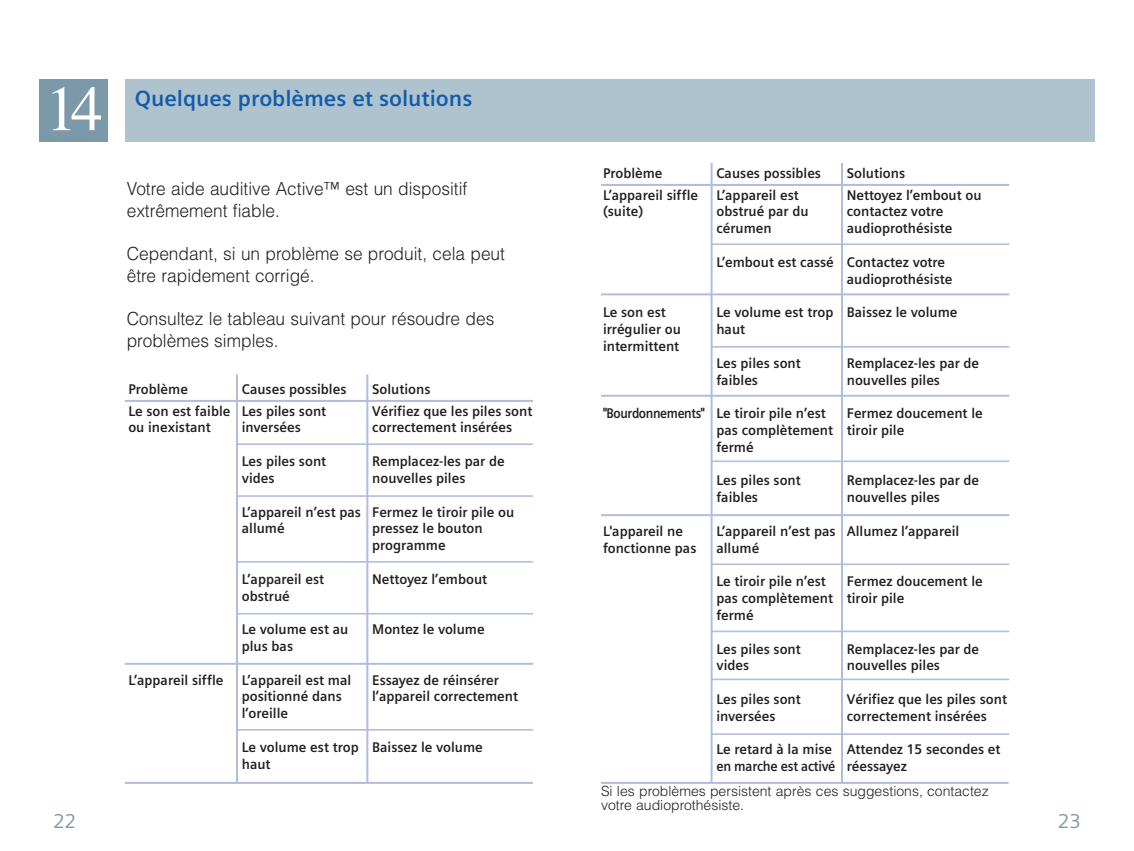
<style>
.page{position:relative;width:1134px;height:851px;background:#fff}
.page>*{position:absolute;margin:0;border:0;box-sizing:border-box;transform-origin:0 0}
.t1{font:64px "Times";color:#fff}
.t2{font:700 22px "Siemens Sans";color:#135cab}
.t3{font:20px "Siemens Sans";color:#7b99a9}
.t4{font:300 18px/21.6px "Helvetica";color:#231f20;scale:.96 1}
.t5{font:700 14px/16.8px "Siemens Sans";color:#231f20;scale:.96 1}
.t6{font:300 14px/14px "Helvetica";color:#231f20}
.t7{font:700 14px "Siemens Sans";letter-spacing:-.03em;color:#231f20;scale:.88 1}
</style>
<div class="page">
<hr style="left:710px;top:163px;width:2px;height:619px;background:#b1bcde">
<hr style="left:841px;top:163px;width:2px;height:619px;background:#b1bcde">
<hr style="left:601px;top:184px;width:408px;height:2px;background:#b1bcde">
<hr style="left:601px;top:293px;width:408px;height:2px;background:#b1bcde">
<hr style="left:601px;top:514px;width:408px;height:2px;background:#b1bcde">
<hr style="left:711px;top:243px;width:298px;height:2px;background:#b1bcde">
<hr style="left:711px;top:346px;width:298px;height:1px;background:#b1bcde">
<hr style="left:711px;top:460px;width:298px;height:2px;background:#b1bcde">
<hr style="left:601px;top:394px;width:408px;height:2px;background:#b1bcde">
<hr style="left:711px;top:563px;width:298px;height:2px;background:#b1bcde">
<hr style="left:711px;top:678px;width:298px;height:2px;background:#b1bcde">
<hr style="left:711px;top:733px;width:298px;height:1px;background:#b1bcde">
<hr style="left:711px;top:630px;width:298px;height:2px;background:#b1bcde">
<hr style="left:236px;top:374px;width:2px;height:408px;background:#b1bcde">
<hr style="left:366px;top:374px;width:2px;height:408px;background:#b1bcde">
<hr style="left:125px;top:400px;width:408px;height:2px;background:#b1bcde">
<hr style="left:237px;top:443px;width:296px;height:2px;background:#b1bcde">
<hr style="left:237px;top:495px;width:296px;height:2px;background:#b1bcde">
<hr style="left:237px;top:561px;width:296px;height:1px;background:#b1bcde">
<hr style="left:237px;top:613px;width:296px;height:1px;background:#b1bcde">
<hr style="left:237px;top:729px;width:296px;height:1px;background:#b1bcde">
<hr style="left:125px;top:781px;width:408px;height:2px;background:#b1bcde">
<hr style="left:125px;top:662px;width:408px;height:2px;background:#b1bcde">
<div style="left:125px;top:79px;width:969px;height:63px;background:#aec3ce"></div>
<div style="left:40px;top:79px;width:68px;height:63px;background:#7b99a9"></div>
<hr style="left:601px;top:781px;width:407px;height:2px;background:#b1bcde">
<h1 class="t1" style="left:45px;top:71px;width:59px">14</h1>
<h2 class="t2" style="left:135px;top:85px;width:339px">Quelques problèmes et solutions</h2>
<p class="t5" style="left:847px;top:162px;width:142px;line-height:21.6px">Solutions<br>Nettoyez l’embout ou</p>
<p class="t5" style="left:847px;top:203px;width:111px">contactez votre audioprothésiste</p>
<p class="t5" style="left:847px;top:253px;width:111px">Contactez votre audioprothésiste</p>
<p class="t5" style="left:847px;top:304px;width:117px">Baissez le volume</p>
<p class="t5" style="left:716px;top:162px;width:111px;line-height:21.6px">Causes possibles<br>L’appareil est</p>
<p class="t5" style="left:716px;top:203px;width:98px">obstrué par du cérumen</p>
<p class="t5" style="left:716px;top:253px;width:124px">L’embout est cassé</p>
<p class="t5" style="left:603px;top:162px;width:101px;line-height:21.6px">Problème<br>L’appareil siffle</p>
<p class="t5" style="left:603px;top:203px;width:43px">(suite)</p>
<p class="t4" style="left:127px;top:178px;width:356px">Votre aide auditive Active™ est un dispositif extrêmement fiable.</p>
<p class="t4" style="left:127px;top:243px;width:396px">Cependant, si un problème se produit, cela peut être rapidement corrigé.</p>
<p class="t4" style="left:127px;top:308px;width:384px">Consultez le tableau suivant pour résoudre des problèmes simples.</p>
<p class="t5" style="left:716px;top:304px;width:123px">Le volume est trop haut</p>
<p class="t5" style="left:716px;top:354px;width:89px">Les piles sont faibles</p>
<p class="t5" style="left:716px;top:405px;width:123px">Le tiroir pile n’est pas complètement fermé</p>
<p class="t5" style="left:716px;top:472px;width:89px">Les piles sont faibles</p>
<p class="t5" style="left:716px;top:522px;width:126px">L’appareil n’est pas allumé</p>
<p class="t5" style="left:716px;top:573px;width:123px">Le tiroir pile n’est pas complètement fermé</p>
<p class="t5" style="left:716px;top:640px;width:89px">Les piles sont vides</p>
<p class="t5" style="left:716px;top:690px;width:89px">Les piles sont inversées</p>
<p class="t5" style="left:716px;top:741px;width:126px">Le retard à la mise en marche est activé</p>
<p class="t5" style="left:603px;top:304px;width:83px">Le son est irrégulier ou intermittent</p>
<p class="t5" style="left:847px;top:354px;width:139px">Remplacez-les par de nouvelles piles</p>
<p class="t5" style="left:847px;top:405px;width:143px">Fermez doucement le tiroir pile</p>
<p class="t5" style="left:847px;top:472px;width:139px">Remplacez-les par de nouvelles piles</p>
<p class="t5" style="left:847px;top:522px;width:119px">Allumez l’appareil</p>
<p class="t5" style="left:847px;top:573px;width:143px">Fermez doucement le tiroir pile</p>
<p class="t5" style="left:847px;top:640px;width:139px">Remplacez-les par de nouvelles piles</p>
<p class="t5" style="left:847px;top:690px;width:168px">Vérifiez que les piles sont correctement insérées</p>
<p class="t5" style="left:847px;top:741px;width:161px">Attendez 15 secondes et réessayez</p>
<p class="t6" style="left:601px;top:784px;width:389px">Si les problèmes persistent après ces suggestions, contactez votre audioprothésiste.</p>
<p class="t5" style="left:242px;top:378px;width:111px;line-height:21.6px">Causes possibles<br>Les piles sont</p>
<p class="t5" style="left:242px;top:419px;width:63px">inversées</p>
<p class="t5" style="left:242px;top:453px;width:89px">Les piles sont vides</p>
<p class="t5" style="left:242px;top:503px;width:126px">L’appareil n’est pas allumé</p>
<p class="t5" style="left:242px;top:570px;width:87px">L’appareil est obstrué</p>
<p class="t5" style="left:242px;top:621px;width:112px">Le volume est au plus bas</p>
<p class="t5" style="left:242px;top:671px;width:116px">L’appareil est mal positionné dans l’oreille</p>
<p class="t5" style="left:242px;top:738px;width:123px">Le volume est trop haut</p>
<p class="t5" style="left:372px;top:378px;width:168px;line-height:21.6px">Solutions<br>Vérifiez que les piles sont</p>
<p class="t5" style="left:372px;top:419px;width:147px">correctement insérées</p>
<p class="t5" style="left:372px;top:453px;width:139px">Remplacez-les par de nouvelles piles</p>
<p class="t5" style="left:372px;top:503px;width:149px">Fermez le tiroir pile ou pressez le bouton programme</p>
<p class="t5" style="left:372px;top:570px;width:121px">Nettoyez l’embout</p>
<p class="t5" style="left:372px;top:621px;width:119px">Montez le volume</p>
<p class="t5" style="left:372px;top:671px;width:153px">Essayez de réinsérer l’appareil correctement</p>
<p class="t5" style="left:372px;top:738px;width:117px">Baissez le volume</p>
<p class="t5" style="left:128px;top:378px;width:108px;line-height:21.6px">Problème<br>Le son est faible</p>
<p class="t5" style="left:128px;top:419px;width:87px">ou inexistant</p>
<p class="t7" style="left:603px;top:405px;width:117px">"Bourdonnements"</p>
<p class="t5" style="left:603px;top:522px;width:99px">L'appareil ne fonctionne pas</p>
<p class="t5" style="left:128px;top:671px;width:101px">L’appareil siffle</p>
<h3 class="t3" style="left:53px;top:809px;width:25px">22</h3>
<h3 class="t3" style="left:1058px;top:809px;width:25px">23</h3>
</div>
